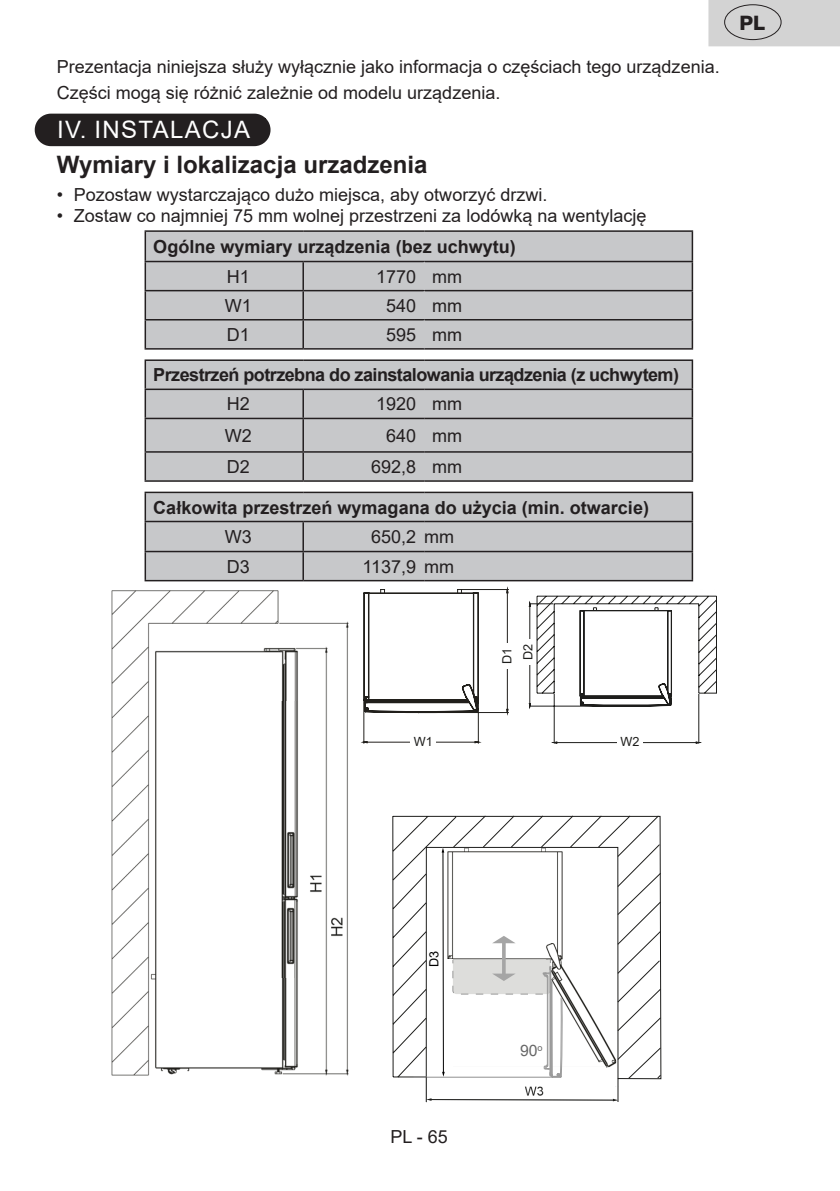
<style>
.page{position:relative;width:840px;height:1191px;background:#fff}
.page>*{position:absolute;margin:0;border:0;box-sizing:border-box;transform-origin:0 0}
.malý_nadpis{font:700 24px "Arial";color:#231f20}
.Nadpis_kapitoly{font:24px "Arial";letter-spacing:.055em;color:#fff}
.t1{font:800 20px "Helvetica Neue OT";color:#231f20}
.běžný_text{font:18px/26px "Arial";color:#231f20}
.Obsah_2{font:700 18px "Arial";color:#231f20}
.Obsah_2-2{font:18px "Arial";color:#231f20}
.Obsah_2-3{font:700 18px "Arial";letter-spacing:-.03em;color:#231f20}
.t2{font:15.8px "Arial";color:#666}
.t3{font:12.6px "Arial";color:#1d1d1b}
.t4{font:12.6px "Arial";color:#000}
</style>
<div class="page">
<div style="left:708px;top:0;width:131px;height:46px;background:#d3d3d3"></div>
<div style="left:723px;top:4px;width:58px;height:36px;border:1px solid #231f20;border-radius:50%"></div>
<div style="left:46px;top:125px;width:213px;height:10px;background:#231f20"></div>
<div style="left:35px;top:114px;width:235px;height:32px;border:10px solid #231f20;border-radius:11px"></div>
<svg style="left:145px;top:232px;width:547px;height:348px;background:#c8c8ca"></svg>
<hr style="left:144px;top:359px;width:159px;height:2px;background:#231f20">
<hr style="left:144px;top:361px;width:2px;height:27px;background:#231f20">
<hr style="left:303px;top:359px;width:121px;height:2px;background:#231f20">
<hr style="left:424px;top:359px;width:268px;height:2px;background:#231f20">
<hr style="left:144px;top:388px;width:159px;height:2px;background:#231f20">
<hr style="left:144px;top:390px;width:2px;height:28px;background:#231f20">
<hr style="left:303px;top:388px;width:121px;height:2px;background:#231f20">
<hr style="left:302px;top:390px;width:2px;height:28px;background:#231f20">
<hr style="left:424px;top:388px;width:268px;height:2px;background:#231f20">
<svg style="left:691px;top:361px;width:1px;height:57px"></svg>
<hr style="left:144px;top:418px;width:159px;height:1px;background:#231f20">
<hr style="left:144px;top:419px;width:2px;height:32px;background:#231f20">
<hr style="left:303px;top:418px;width:121px;height:1px;background:#231f20">
<hr style="left:302px;top:419px;width:2px;height:32px;background:#231f20">
<hr style="left:424px;top:418px;width:268px;height:1px;background:#231f20">
<hr style="left:691px;top:419px;width:1px;height:32px;background:#231f20">
<hr style="left:144px;top:451px;width:159px;height:2px;background:#231f20">
<hr style="left:144px;top:453px;width:2px;height:27px;background:#231f20">
<hr style="left:303px;top:451px;width:121px;height:2px;background:#231f20">
<hr style="left:302px;top:453px;width:2px;height:27px;background:#231f20">
<hr style="left:424px;top:451px;width:268px;height:2px;background:#231f20">
<svg style="left:691px;top:453px;width:1px;height:27px"></svg>
<hr style="left:144px;top:480px;width:159px;height:2px;background:#231f20">
<hr style="left:303px;top:480px;width:121px;height:2px;background:#231f20">
<hr style="left:424px;top:480px;width:268px;height:2px;background:#231f20">
<hr style="left:144px;top:491px;width:159px;height:2px;background:#231f20">
<hr style="left:144px;top:493px;width:2px;height:28px;background:#231f20">
<hr style="left:303px;top:491px;width:121px;height:2px;background:#231f20">
<hr style="left:424px;top:491px;width:268px;height:2px;background:#231f20">
<hr style="left:144px;top:521px;width:159px;height:1px;background:#231f20">
<hr style="left:144px;top:522px;width:2px;height:29px;background:#231f20">
<hr style="left:303px;top:521px;width:121px;height:1px;background:#231f20">
<hr style="left:302px;top:522px;width:2px;height:29px;background:#231f20">
<hr style="left:424px;top:521px;width:268px;height:1px;background:#231f20">
<hr style="left:144px;top:551px;width:159px;height:1px;background:#231f20">
<hr style="left:144px;top:552px;width:2px;height:28px;background:#231f20">
<hr style="left:303px;top:551px;width:121px;height:1px;background:#231f20">
<hr style="left:302px;top:552px;width:2px;height:28px;background:#231f20">
<hr style="left:424px;top:551px;width:268px;height:1px;background:#231f20">
<svg style="left:691px;top:493px;width:1px;height:87px"></svg>
<hr style="left:144px;top:580px;width:159px;height:1px;background:#231f20">
<hr style="left:303px;top:580px;width:121px;height:1px;background:#231f20">
<hr style="left:424px;top:580px;width:268px;height:1px;background:#231f20">
<hr style="left:144px;top:230px;width:159px;height:2px;background:#231f20">
<hr style="left:144px;top:232px;width:2px;height:29px;background:#231f20">
<hr style="left:303px;top:230px;width:121px;height:2px;background:#231f20">
<hr style="left:424px;top:230px;width:268px;height:2px;background:#231f20">
<hr style="left:144px;top:261px;width:159px;height:1px;background:#231f20">
<hr style="left:144px;top:262px;width:2px;height:28px;background:#231f20">
<hr style="left:303px;top:261px;width:121px;height:1px;background:#231f20">
<hr style="left:302px;top:262px;width:2px;height:28px;background:#231f20">
<hr style="left:424px;top:261px;width:268px;height:1px;background:#231f20">
<hr style="left:144px;top:290px;width:159px;height:1px;background:#231f20">
<hr style="left:144px;top:291px;width:2px;height:28px;background:#231f20">
<hr style="left:303px;top:290px;width:121px;height:1px;background:#231f20">
<hr style="left:302px;top:291px;width:2px;height:28px;background:#231f20">
<hr style="left:424px;top:290px;width:268px;height:1px;background:#231f20">
<hr style="left:144px;top:319px;width:159px;height:1px;background:#231f20">
<hr style="left:144px;top:320px;width:2px;height:28px;background:#231f20">
<hr style="left:303px;top:319px;width:121px;height:1px;background:#231f20">
<hr style="left:302px;top:320px;width:2px;height:28px;background:#231f20">
<hr style="left:424px;top:319px;width:268px;height:1px;background:#231f20">
<svg style="left:691px;top:232px;width:1px;height:116px"></svg>
<hr style="left:144px;top:348px;width:159px;height:1px;background:#231f20">
<hr style="left:303px;top:348px;width:121px;height:1px;background:#231f20">
<hr style="left:424px;top:348px;width:268px;height:1px;background:#231f20">
<hr style="left:423px;top:262px;width:2px;height:28px;background:#c7c8ca">
<hr style="left:423px;top:291px;width:2px;height:28px;background:#c7c8ca">
<hr style="left:423px;top:320px;width:2px;height:28px;background:#c7c8ca">
<img style="left:111px;top:590px;width:316px;height:513px">
<svg style="left:353px;top:589px;width:364px;height:186px"></svg>
<svg style="left:392px;top:815px;width:269px;height:287px"></svg>
<hr style="left:413px;top:1076px;width:137px;height:1px;background:#9b9b9b">
<div style="left:617px;top:737px;width:25px;height:13px;background:#fff"></div>
<div style="left:523px;top:639px;width:13px;height:25px;background:#fff"></div>
<svg style="left:363px;top:589px;width:145px;height:154px"></svg>
<div style="left:410px;top:737px;width:26px;height:13px;background:#fff"></div>
<div style="left:502px;top:643px;width:12px;height:26px;background:#fff"></div>
<svg style="left:420px;top:815px;width:240px;height:287px"></svg>
<svg style="left:528px;top:595px;width:188px;height:149px"></svg>
<img style="left:273px;top:702px;width:33px;height:275px">
<p class="běžný_text" style="left:57px;top:54px;width:664px">Prezentacja niniejsza służy wyłącznie jako informacja o częściach tego urządzenia.<br>Części mogą się różnić zależnie od modelu urządzenia.</p>
<p class="Nadpis_kapitoly" style="left:57px;top:113px;width:194px">IV. INSTALACJA</p>
<p class="malý_nadpis" style="left:57px;top:148px;width:372px">Wymiary i lokalizacja urzadzenia</p>
<p class="běžný_text" style="left:57px;top:181px;width:492px">• Pozostaw wystarczająco dużo miejsca, aby otworzyć drzwi.</p>
<p class="běžný_text" style="left:57px;top:203px;width:591px">• Zostaw co najmniej 75 mm wolnej przestrzeni za lodówką na wentylację</p>
<p class="Obsah_2" style="left:153px;top:234px;width:364px">Ogólne wymiary urządzenia (bez uchwytu)</p>
<p class="Obsah_2-2" style="left:227px;top:264px;width:25px">H1</p>
<p class="Obsah_2-2" style="left:376px;top:264px;width:42px">1770</p>
<p class="Obsah_2-2" style="left:432px;top:264px;width:31px">mm</p>
<p class="Obsah_2-2" style="left:225px;top:293px;width:28px">W1</p>
<p class="Obsah_2-2" style="left:386px;top:293px;width:32px">540</p>
<p class="Obsah_2-2" style="left:432px;top:293px;width:31px">mm</p>
<p class="Obsah_2-2" style="left:227px;top:322px;width:25px">D1</p>
<p class="Obsah_2-2" style="left:386px;top:322px;width:32px">595</p>
<p class="Obsah_2-2" style="left:432px;top:322px;width:31px">mm</p>
<p class="Obsah_2-3" style="left:153px;top:362px;width:527px">Przestrzeń potrzebna do zainstalowania urządzenia (z uchwytem)</p>
<p class="Obsah_2-2" style="left:227px;top:392px;width:25px">H2</p>
<p class="Obsah_2-2" style="left:376px;top:392px;width:42px">1920</p>
<p class="Obsah_2-2" style="left:432px;top:392px;width:31px">mm</p>
<p class="Obsah_2-2" style="left:225px;top:423px;width:28px">W2</p>
<p class="Obsah_2-2" style="left:386px;top:423px;width:32px">640</p>
<p class="Obsah_2-2" style="left:432px;top:423px;width:31px">mm</p>
<p class="Obsah_2-2" style="left:227px;top:454px;width:25px">D2</p>
<p class="Obsah_2-2" style="left:371px;top:454px;width:47px">692,8</p>
<p class="Obsah_2-2" style="left:432px;top:454px;width:31px">mm</p>
<p class="Obsah_2" style="left:153px;top:494px;width:497px">Całkowita przestrzeń wymagana do użycia (min. otwarcie)</p>
<p class="Obsah_2-2" style="left:225px;top:524px;width:28px">W3</p>
<p class="Obsah_2-2" style="left:371px;top:524px;width:85px">650,2 mm</p>
<p class="Obsah_2-2" style="left:227px;top:554px;width:25px">D3</p>
<p class="Obsah_2-2" style="left:362px;top:554px;width:93px">1137,9 mm</p>
<p class="t1" style="left:739px;top:11px;width:27px">PL</p>
<p class="t3" style="left:498px;top:664px;width:18px;rotate:-90deg">D1</p>
<p class="t3" style="left:519px;top:660px;width:18px;rotate:-90deg">D2</p>
<p class="t3" style="left:414px;top:733px;width:20px">W1</p>
<p class="t3" style="left:620px;top:733px;width:20px">W2</p>
<p class="t4" style="left:425px;top:966px;width:18px;rotate:-90deg">D3</p>
<p class="běžný_text" style="left:390px;top:1123px;width:59px">PL - 65</p>
<p class="t2" style="left:520px;top:1039px;width:24px">90<sup>o</sup></p>
</div>
